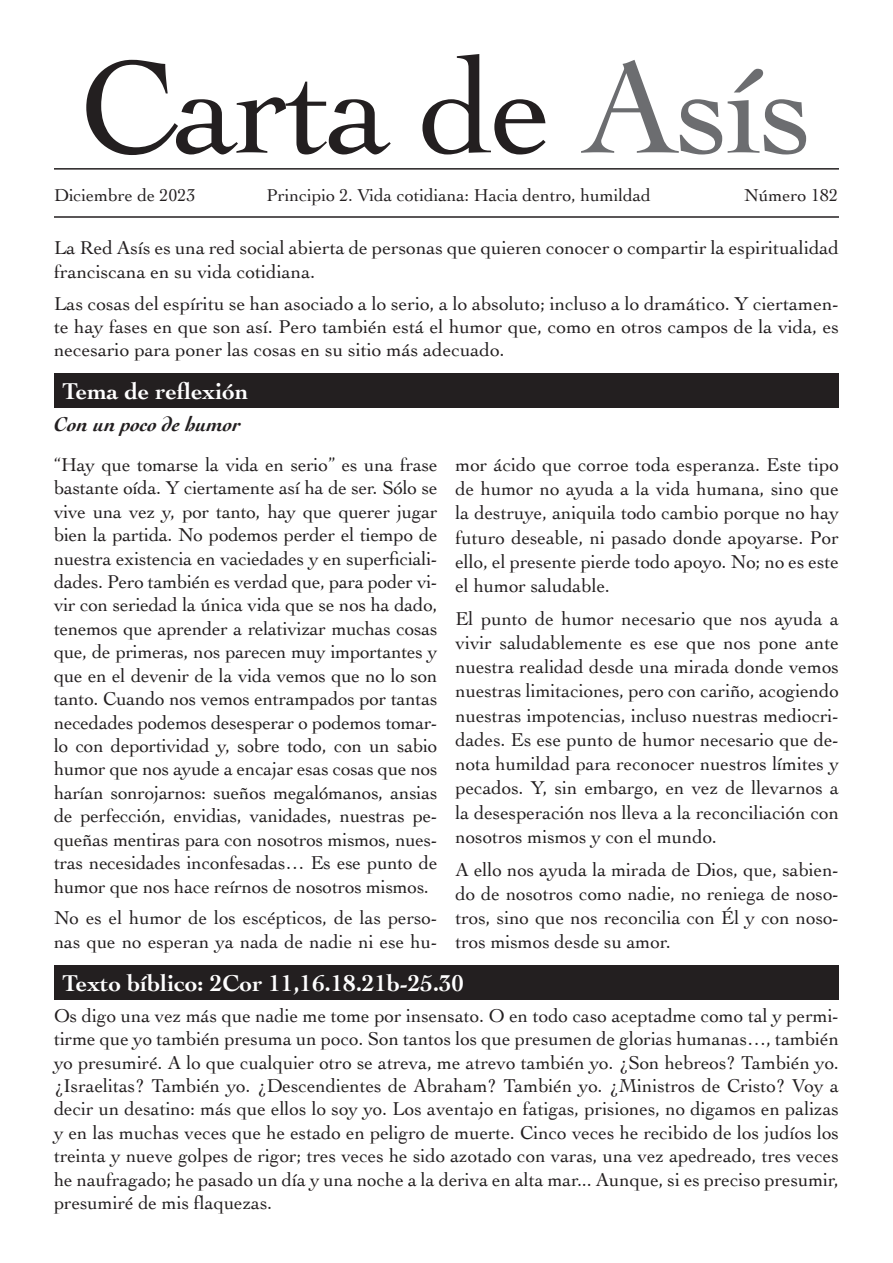
<style>
.page{position:relative;width:893px;height:1263px;background:#fff}
.page>*{position:absolute;margin:0;border:0;box-sizing:border-box;transform-origin:0 0}
.t1{font:138px "Cochin";letter-spacing:-.02em;color:#231f20}
.t2{font:700 24px "Cochin";color:#fff}
.t3{font:italic 700 21px "Cochin";color:#231f20}
.t4{font:19.5px/23.4px "Cochin";color:#231f20;text-align:justify}
.t5{font:18px "Cochin";color:#231f20}
.s1{color:#6c6d70}
</style>
<div class="page">
<div style="left:54px;top:965px;width:785px;height:34px;background:#231f20"></div>
<div style="left:54px;top:373px;width:785px;height:35px;background:#231f20"></div>
<hr style="left:54px;top:168px;width:785px;height:2px;background:#231f20">
<hr style="left:54px;top:216px;width:785px;height:2px;background:#231f20">
<h1 class="t1" style="left:80px;top:14px;width:735px">Carta de <span class="s1">Asís</span></h1>
<p class="t5" style="left:54px;top:183px;width:143px">Diciembre de 2023</p>
<p class="t5" style="left:266px;top:183px;width:386px">Principio 2. Vida cotidiana: Hacia dentro, humildad</p>
<p class="t5" style="left:744px;top:183px;width:95px">Número 182</p>
<p class="t4" style="left:54px;top:235px;width:786px">La Red Asís es una red social abierta de personas que quieren conocer o compartir la espiritualidad franciscana en su vida cotidiana.</p>
<p class="t4" style="left:54px;top:291px;width:786px">Las cosas del espíritu se han asociado a lo serio, a lo absoluto; incluso a lo dramático. Y ciertamen&shy;te hay fases en que son así. Pero también está el humor que, como en otros campos de la vida, es necesario para poner las cosas en su sitio más adecuado.</p>
<p class="t2" style="left:63px;top:375px;width:187px">Tema de reflexión</p>
<p class="t3" style="left:54px;top:410px;width:189px">Con un poco de humor</p>
<p class="t4" style="left:54px;top:452px;width:385px">“Hay que tomarse la vida en serio” es una frase bastante oída. Y ciertamente así ha de ser. Sólo se vive una vez y, por tanto, hay que querer jugar bien la partida. No podemos perder el tiempo de nuestra existencia en vaciedades y en superficiali&shy;dades. Pero también es verdad que, para poder vi&shy;vir con seriedad la única vida que se nos ha dado, tenemos que aprender a relativizar muchas cosas que, de primeras, nos parecen muy importantes y que en el devenir de la vida vemos que no lo son tanto. Cuando nos vemos entrampados por tantas necedades podemos desesperar o podemos tomar&shy;lo con deportividad y, sobre todo, con un sabio humor que nos ayude a encajar esas cosas que nos harían sonrojarnos: sueños megalómanos, ansias de perfección, envidias, vanidades, nuestras pe&shy;queñas mentiras para con nosotros mismos, nues&shy;tras necesidades inconfesadas… Es ese punto de humor que nos hace reírnos de nosotros mismos.</p>
<p class="t4" style="left:54px;top:905px;width:385px">No es el humor de los escépticos, de las perso&shy;nas que no esperan ya nada de nadie ni ese hu-</p>
<p class="t4" style="left:455px;top:452px;width:385px;line-height:24.2px">mor ácido que corroe toda esperanza. Este tipo de humor no ayuda a la vida humana, sino que la destruye, aniquila todo cambio porque no hay futuro deseable, ni pasado donde apoyarse. Por ello, el presente pierde todo apoyo. No; no es este el humor saludable.</p>
<p class="t4" style="left:455px;top:605px;width:385px;line-height:24.3px">El punto de humor necesario que nos ayuda a vivir saludablemente es ese que nos pone ante nuestra realidad desde una mirada donde vemos nuestras limitaciones, pero con cariño, acogiendo nuestras impotencias, incluso nuestras mediocri&shy;dades. Es ese punto de humor necesario que de&shy;nota humildad para reconocer nuestros límites y pecados. Y, sin embargo, en vez de llevarnos a la desesperación nos lleva a la reconciliación con nosotros mismos y con el mundo.</p>
<p class="t4" style="left:455px;top:856px;width:385px;line-height:24.3px">A ello nos ayuda la mirada de Dios, que, sabien&shy;do de nosotros como nadie, no reniega de noso&shy;tros, sino que nos reconcilia con Él y con noso&shy;tros mismos desde su amor.</p>
<p class="t2" style="left:63px;top:967px;width:403px">Texto bíblico: 2Cor 11,16.18.21b-25.30</p>
<p class="t4" style="left:54px;top:1003px;width:787px">Os digo una vez más que nadie me tome por insensato. O en todo caso aceptadme como tal y permi&shy;tirme que yo también presuma un poco. Son tantos los que presumen de glorias humanas…, también yo presumiré. A lo que cualquier otro se atreva, me atrevo también yo. ¿Son hebreos? También yo. ¿Israelitas? También yo. ¿Descendientes de Abraham? También yo. ¿Ministros de Cristo? Voy a decir un desatino: más que ellos lo soy yo. Los aventajo en fatigas, prisiones, no digamos en palizas y en las muchas veces que he estado en peligro de muerte. Cinco veces he recibido de los judíos los treinta y nueve golpes de rigor; tres veces he sido azotado con varas, una vez apedreado, tres veces he naufragado; he pasado un día y una noche a la deriva en alta mar... Aunque, si es preciso presumir, presumiré de mis flaquezas.</p>
</div>
